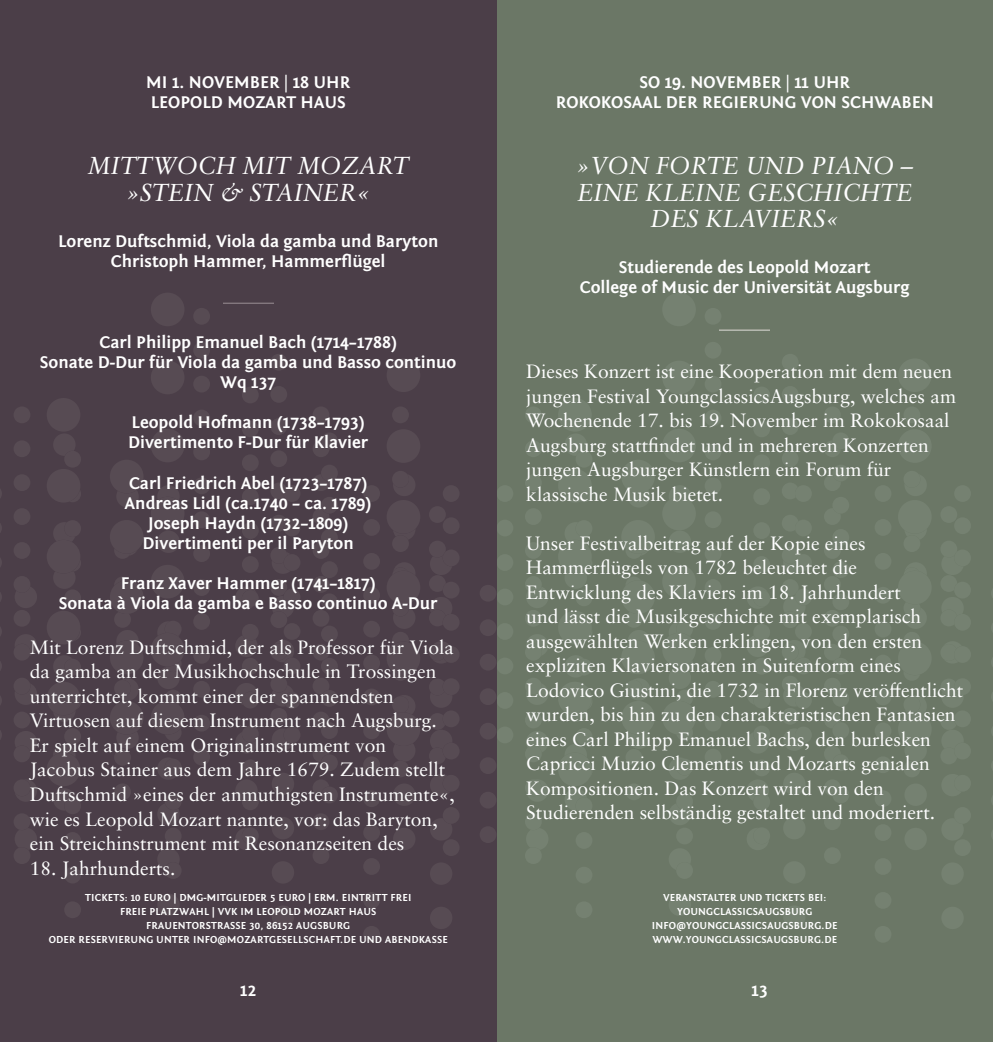
<style>
.page{position:relative;width:993px;height:1042px;background:#fff}
.page>*{position:absolute;margin:0;border:0;box-sizing:border-box;transform-origin:0 0}
.t1{font:italic 24.5px/26.2px "Sabon LT Pro";letter-spacing:-.01em;color:#fff;text-align:center}
.t2{font:19.25px/24.5px "Sabon LT Pro";color:#fff}
.t3{font:700 17.5px/20.1px "Fontin Sans";color:#fff;text-align:center}
.t4{font:700 10.5px/14px "Fontin Sans";letter-spacing:.02em;color:#fff;text-align:center}
.s1{font-weight:400}
</style>
<div class="page">
<div style="left:496px;top:0;width:496px;height:1042px;background:#6b7766"></div>
<svg style="left:705px;top:308px;width:16px;height:457px"></svg>
<svg style="left:525px;top:407px;width:23px;height:457px"></svg>
<svg style="left:941px;top:486px;width:29px;height:443px"></svg>
<svg style="left:824px;top:407px;width:25px;height:457px"></svg>
<svg style="left:875px;top:486px;width:16px;height:456px"></svg>
<svg style="left:747px;top:387px;width:22px;height:463px"></svg>
<svg style="left:782px;top:354px;width:29px;height:573px"></svg>
<svg style="left:559px;top:398px;width:33px;height:520px"></svg>
<svg style="left:622px;top:460px;width:32px;height:340px"></svg>
<svg style="left:663px;top:293px;width:32px;height:623px"></svg>
<svg style="left:899px;top:359px;width:32px;height:491px"></svg>
<div style="left:0;top:0;width:496px;height:1042px;background:#4b3e48"></div>
<svg style="left:194px;top:308px;width:16px;height:457px"></svg>
<svg style="left:14px;top:407px;width:23px;height:457px"></svg>
<svg style="left:429px;top:486px;width:30px;height:443px"></svg>
<div style="left:479px;top:757px;width:17px;height:17px;background:#574b53;border-radius:50%"></div>
<div style="left:479px;top:792px;width:17px;height:16px;background:#574b53;border-radius:50%"></div>
<svg style="left:480px;top:485px;width:33px;height:258px"></svg>
<svg style="left:480px;top:827px;width:16px;height:16px"></svg>
<svg style="left:313px;top:407px;width:25px;height:457px"></svg>
<svg style="left:364px;top:485px;width:16px;height:457px"></svg>
<svg style="left:236px;top:387px;width:22px;height:463px"></svg>
<svg style="left:271px;top:354px;width:29px;height:574px"></svg>
<svg style="left:0;top:489px;width:2px;height:250px"></svg>
<svg style="left:47px;top:398px;width:34px;height:520px"></svg>
<svg style="left:110px;top:460px;width:33px;height:340px"></svg>
<svg style="left:151px;top:293px;width:33px;height:623px"></svg>
<svg style="left:387px;top:359px;width:33px;height:491px"></svg>
<hr style="left:223px;top:303px;width:50px;height:1px;background:#83777e">
<hr style="left:719px;top:329px;width:50px;height:1px;background:#979b8f">
<p class="t3" style="left:146px;top:72px;width:205px;text-align:left">MI 1. NOVEMBER <span class="s1">|</span> 18 UHR<br>LEOPOLD MOZART HAUS</p>
<p class="t1" style="left:88px;top:152px;width:322px">MITTWOCH MIT MOZART »STEIN &amp; STAINER«</p>
<p class="t3" style="left:58px;top:231px;width:382px">Lorenz Duftschmid, Viola da gamba und Baryton<br>Christoph Hammer, Hammerflügel</p>
<p class="t3" style="left:40px;top:332px;width:418px">Carl Philipp Emanuel Bach (1714–1788)<br>Sonate D-Dur für Viola da gamba und Basso continuo<br>Wq 137</p>
<p class="t3" style="left:128px;top:412px;width:242px;text-align:left">Leopold Hofmann (1738–1793)<br>Divertimento F-Dur für Klavier</p>
<p class="t3" style="left:125px;top:473px;width:248px">Carl Friedrich Abel (1723–1787)<br>Andreas Lidl (ca.1740 – ca. 1789)<br>Joseph Haydn (1732–1809)<br>Divertimenti per il Paryton</p>
<p class="t3" style="left:59px;top:573px;width:380px">Franz Xaver Hammer (1741–1817)<br>Sonata à Viola da gamba e Basso continuo A-Dur</p>
<p class="t2" style="left:30px;top:634px;width:426px">Mit Lorenz Duftschmid, der als Professor für Viola da gamba an der Musikhochschule in Trossingen unterrichtet, kommt einer der spannendsten Virtuosen auf diesem Instrument nach Augsburg.<br>Er spielt auf einem Originalinstrument von Jacobus Stainer aus dem Jahre 1679. Zudem stellt Duftschmid »eines der anmuthigsten Instrumente«, wie es Leopold Mozart nannte, vor: das Baryton, ein Streichinstrument mit Resonanzseiten des</p>
<p class="t2" style="left:30px;top:855px;width:147px">18. Jahrhunderts.</p>
<p class="t4" style="left:49px;top:890px;width:400px">TICKETS: 10 EURO | DMG-MITGLIEDER 5 EURO | ERM. EINTRITT FREI<br>FREIE PLATZWAHL | VVK IM LEOPOLD MOZART HAUS<br>FRAUENTORSTRASSE 30, 86152 AUGSBURG<br>ODER RESERVIERUNG UNTER INFO@MOZARTGESELLSCHAFT.DE UND ABENDKASSE</p>
<p class="t3" style="left:555px;top:72px;width:379px">SO 19. NOVEMBER <span class="s1">|</span> 11 UHR<br>ROKOKOSAAL DER REGIERUNG VON SCHWABEN</p>
<p class="t1" style="left:576px;top:152px;width:338px">»VON FORTE UND PIANO –<br>EINE KLEINE GESCHICHTE<br>DES KLAVIERS«</p>
<p class="t3" style="left:579px;top:258px;width:331px">Studierende des Leopold Mozart<br>College of Music der Universität Augsburg</p>
<p class="t2" style="left:526px;top:359px;width:431px">Dieses Konzert ist eine Kooperation mit dem neuen jungen Festival YoungclassicsAugsburg, welches am Wochenende 17. bis 19. November im Rokokosaal Augsburg stattfindet und in mehreren Konzerten jungen Augsburger Künstlern ein Forum für klassische Musik bietet.</p>
<p class="t2" style="left:526px;top:530px;width:438px">Unser Festivalbeitrag auf der Kopie eines Hammerflügels von 1782 beleuchtet die Entwicklung des Klaviers im 18. Jahrhundert<br>und lässt die Musikgeschichte mit exemplarisch ausgewählten Werken erklingen, von den ersten expliziten Klaviersonaten in Suitenform eines Lodovico Giustini, die 1732 in Florenz veröffentlicht wurden, bis hin zu den charakteristischen Fantasien eines Carl Philipp Emanuel Bachs, den burlesken Capricci Muzio Clementis und Mozarts genialen Kompositionen. Das Konzert wird von den Studierenden selbständig gestaltet und moderiert.</p>
<p class="t4" style="left:651px;top:890px;width:187px">VERANSTALTER UND TICKETS BEI:<br>YOUNGCLASSICSAUGSBURG<br>INFO@YOUNGCLASSICSAUGSBURG.DE<br>WWW.YOUNGCLASSICSAUGSBURG.DE</p>
<p class="t3" style="left:240px;top:980px;width:18px">12</p>
<p class="t3" style="left:751px;top:980px;width:18px">13</p>
</div>
